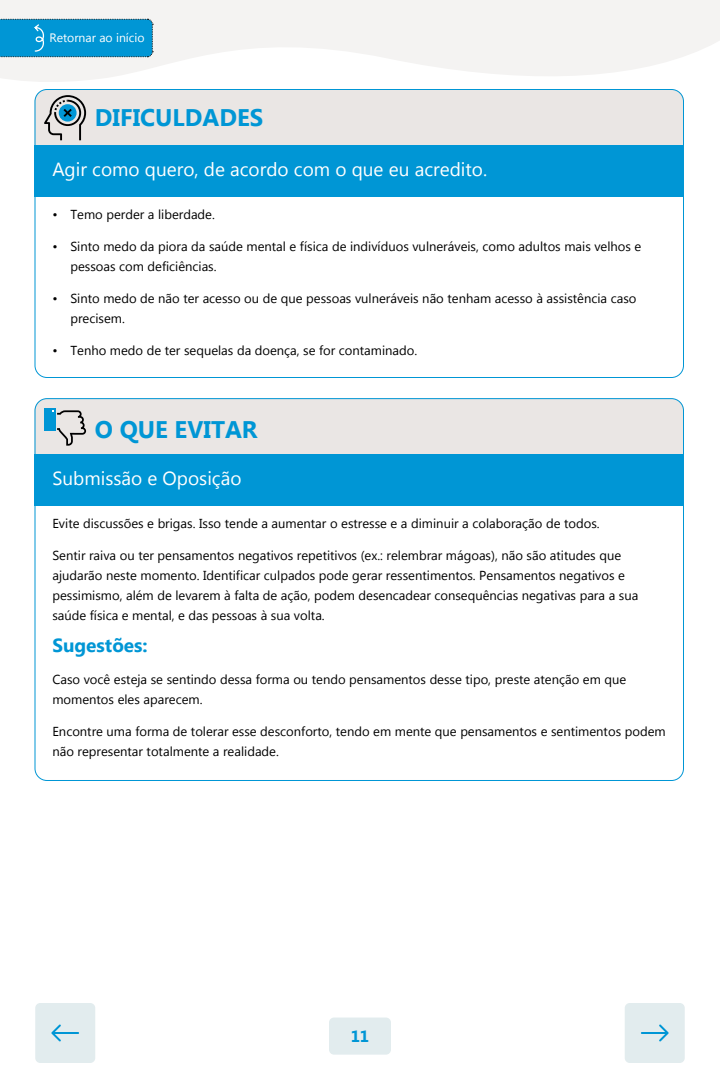
<style>
.page{position:relative;width:720px;height:1080px;background:#fff}
.page>*{position:absolute;margin:0;border:0;box-sizing:border-box;transform-origin:0 0}
.t1{font:700 24px "Myanmar Text";color:#0096d5}
.t2{font:19px "Myanmar Text";color:#fff}
.t3{font:700 19px "Myanmar Text";color:#0096d5}
.t4{font:700 16.2px "Myanmar Text";color:#0096d5}
.t5{font:13px/20px "Myanmar Text";color:#000}
.t6{font:12.2px "Myanmar Text";color:#fff}
</style>
<div class="page">
<svg style="left:0;top:0;width:720px;height:90px;fill:#f4f3f2"></svg>
<div style="left:36px;top:91px;width:648px;height:54px;background:#eae6e4"></div>
<div style="left:34px;top:145px;width:650px;height:51px;background:#0096d5"></div>
<div style="left:36px;top:400px;width:648px;height:54px;background:#eae6e4"></div>
<div style="left:34px;top:454px;width:650px;height:52px;background:#0096d5"></div>
<svg style="left:44px;top:95px;width:42px;height:45px;background:#9eacb1"></svg>
<div style="left:44px;top:408px;width:12px;height:22px;background:#0096d5"></div>
<svg style="left:52px;top:410px;width:34px;height:36px"></svg>
<div style="left:329px;top:1018px;width:62px;height:37px;background:#e2ecee;border-radius:5px"></div>
<div style="left:625px;top:1003px;width:60px;height:60px;background:#e2ecee;border-radius:5px"></div>
<div style="left:35px;top:1003px;width:60px;height:60px;background:#e2ecee;border-radius:5px"></div>
<svg style="left:51px;top:1025px;width:28px;height:17px"></svg>
<svg style="left:641px;top:1025px;width:28px;height:17px"></svg>
<svg style="left:0;top:19px;width:153px;height:38px;background:#0695d1"></svg>
<p class="t6" style="left:49px;top:30px;width:97px">Retornar ao início</p>
<h1 class="t1" style="left:95px;top:104px;width:170px">DIFICULDADES</h1>
<h2 class="t2" style="left:52px;top:159px;width:436px">Agir como quero, de acordo com o que eu acredito.</h2>
<p class="t5" style="left:52px;top:204px;width:164px">• Temo perder a liberdade.</p>
<p class="t5" style="left:70px;top:236px;width:573px;text-indent:-18px">• Sinto medo da piora da saúde mental e física de indivíduos vulneráveis, como adultos mais velhos e pessoas com deficiências.</p>
<p class="t5" style="left:70px;top:288px;width:568px;text-indent:-18px">• Sinto medo de não ter acesso ou de que pessoas vulneráveis não tenham acesso à assistência caso precisem.</p>
<p class="t5" style="left:52px;top:340px;width:366px">• Tenho medo de ter sequelas da doença, se for contaminado.</p>
<h1 class="t1" style="left:95px;top:415px;width:164px">O QUE EVITAR</h1>
<h2 class="t2" style="left:52px;top:468px;width:191px">Submissão e Oposição</h2>
<p class="t5" style="left:52px;top:513px;width:549px">Evite discussões e brigas. Isso tende a aumentar o estresse e a diminuir a colaboração de todos.</p>
<p class="t5" style="left:52px;top:545px;width:587px">Sentir raiva ou ter pensamentos negativos repetitivos (ex.: relembrar mágoas), não são atitudes que ajudarão neste momento. Identificar culpados pode gerar ressentimentos. Pensamentos negativos e pessimismo, além de levarem à falta de ação, podem desencadear consequências negativas para a sua saúde física e mental, e das pessoas à sua volta.</p>
<h2 class="t3" style="left:52px;top:634px;width:97px">Sugestões:</h2>
<p class="t5" style="left:52px;top:669px;width:575px">Caso você esteja se sentindo dessa forma ou tendo pensamentos desse tipo, preste atenção em que momentos eles aparecem.</p>
<p class="t5" style="left:52px;top:721px;width:615px">Encontre uma forma de tolerar esse desconforto, tendo em mente que pensamentos e sentimentos podem não representar totalmente a realidade.</p>
<p class="t4" style="left:351px;top:1027px;width:20px">11</p>
</div>
